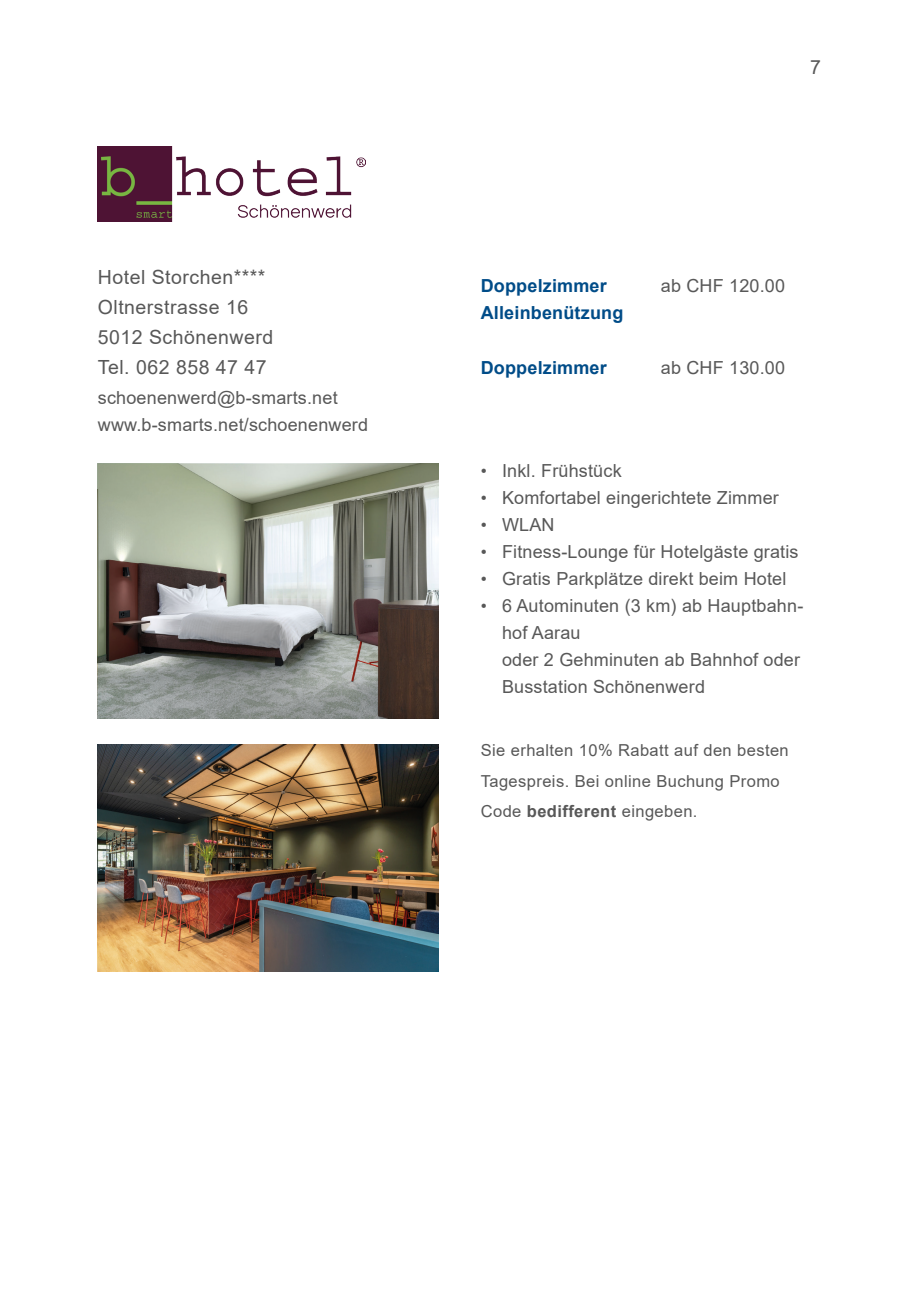
<style>
.page{position:relative;width:919px;height:1289px;background:#fff}
.page>*{position:absolute;margin:0;border:0;box-sizing:border-box;transform-origin:0 0}
.Grundtext_13_20{font:19.5px/30px "Arial";letter-spacing:.025em;color:#585858}
.Grundtext_13_20-2{font:18px/27px "Arial";letter-spacing:.01em;color:#585858}
.Blocktext{font:700 18px/27px "Arial";letter-spacing:.01em;color:#004c88}
.Blocktext-2{font:18px "Arial";letter-spacing:.01em;color:#585858}
.Grundtext_13_20-3{font:16.5px/30px "Arial";letter-spacing:.025em;color:#585858}
.s1{font-size:17.25px}
.s2{font-weight:700}
</style>
<div class="page">
<img style="left:98px;top:463px;width:340px;height:256px">
<img style="left:98px;top:744px;width:340px;height:227px">
<img style="left:98px;top:146px;width:268px;height:75px">
<p class="Grundtext_13_20" style="left:98px;top:262px;width:177px">Hotel Storchen****<br>Oltnerstrasse 16<br>5012 Schönenwerd<br>Tel. 062 858 47 47</p>
<p class="Grundtext_13_20-2" style="left:98px;top:384px;width:272px">schoenenwerd@b-smarts.net www.b-smarts.net/schoenenwerd</p>
<p class="Grundtext_13_20" style="left:810px;top:52px;width:12px">7</p>
<p class="Blocktext" style="left:480px;top:272px;width:144px">Doppelzimmer<br>Alleinbenützung</p>
<p class="Blocktext-2" style="left:660px;top:273px;width:126px">ab CHF 120.00</p>
<p class="Blocktext" style="left:480px;top:355px;width:128px">Doppelzimmer</p>
<p class="Blocktext-2" style="left:660px;top:355px;width:126px">ab CHF 130.00</p>
<p class="Grundtext_13_20-2" style="left:480px;top:457px;width:142px"><span class="s1">•</span> Inkl. Frühstück</p>
<p class="Grundtext_13_20-2" style="left:480px;top:484px;width:299px"><span class="s1">•</span> Komfortabel eingerichtete Zimmer</p>
<p class="Grundtext_13_20-2" style="left:480px;top:511px;width:75px"><span class="s1">•</span> WLAN</p>
<p class="Grundtext_13_20-2" style="left:480px;top:538px;width:319px"><span class="s1">•</span> Fitness-Lounge für Hotelgäste gratis</p>
<p class="Grundtext_13_20-2" style="left:480px;top:565px;width:307px"><span class="s1">•</span> Gratis Parkplätze direkt beim Hotel</p>
<p class="Grundtext_13_20-2" style="left:502px;top:592px;width:303px;text-indent:-21px"><span class="s1">•</span> 6 Autominuten (3 km) ab Hauptbahn&shy;hof Aarau<br>oder 2 Gehminuten ab Bahnhof oder<br>Busstation Schönenwerd</p>
<p class="Grundtext_13_20-3" style="left:480px;top:735px;width:309px">Sie erhalten 10% Rabatt auf den besten<br>Tagespreis. Bei online Buchung Promo<br>Code <span class="s2">bedifferent</span> eingeben.</p>
</div>
